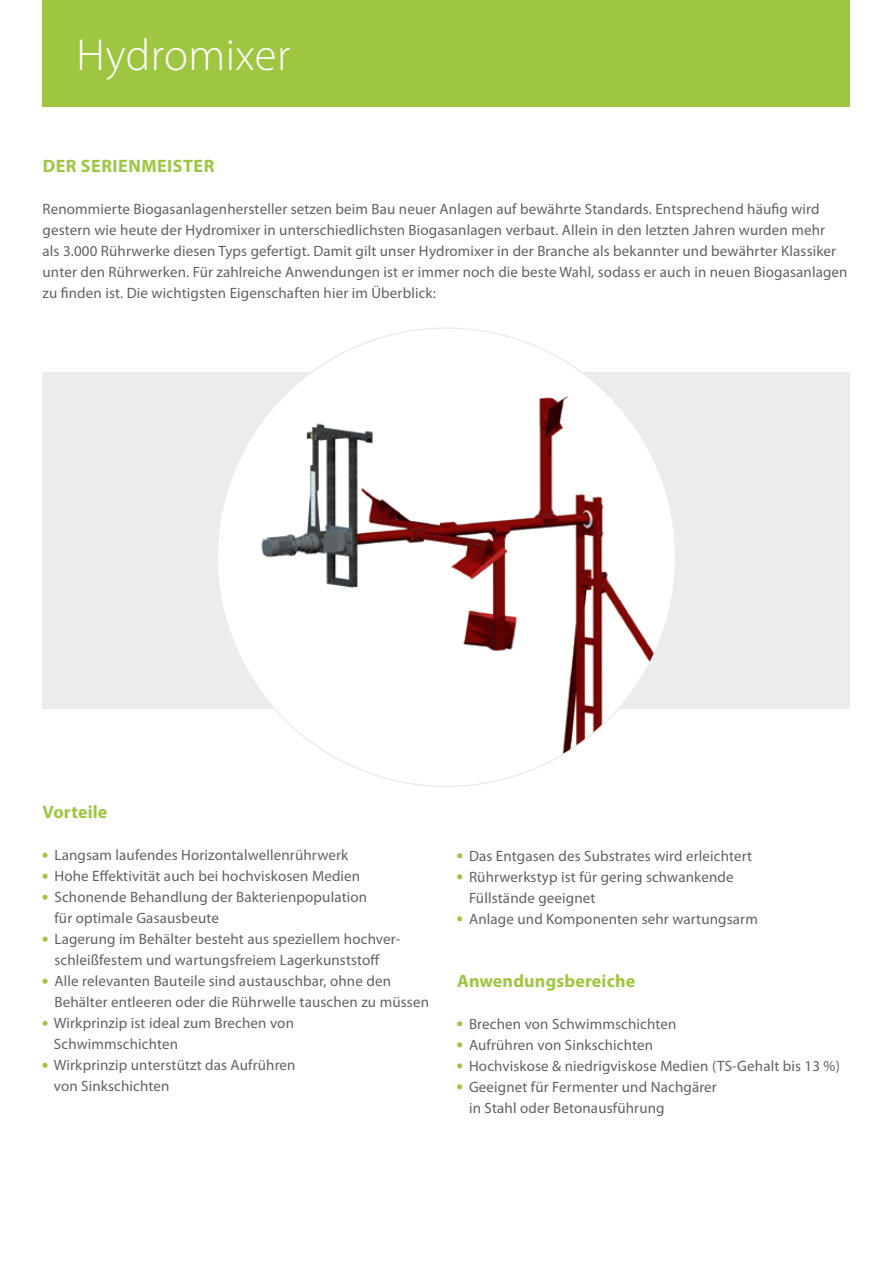
<style>
.page{position:relative;width:893px;height:1263px;background:#fff}
.page>*{position:absolute;margin:0;border:0;box-sizing:border-box;transform-origin:0 0}
.t1{font:300 45px "Myriad Pro";letter-spacing:.01em;color:#fff}
.t2{font:700 18px "Myriad Pro";letter-spacing:.01em;color:#9ec641}
.t3{font:700 18px "Myriad Pro";letter-spacing:.03em;color:#9ec641}
.t4{font:15px/21px "Myriad Pro";letter-spacing:.01em;color:#626261}
</style>
<div class="page">
<div style="left:43px;top:0;width:807px;height:106px;background:#9ec641"></div>
<div style="left:43px;top:372px;width:807px;height:336px;background:#ececec"></div>
<div style="left:217px;top:328px;width:459px;height:458px;background:#fff;border-radius:50%"></div>
<img style="left:242px;top:386px;width:434px;height:400px">
<svg style="left:43px;top:853px;width:5px;height:5px"></svg>
<svg style="left:43px;top:874px;width:5px;height:5px"></svg>
<svg style="left:43px;top:895px;width:5px;height:5px"></svg>
<svg style="left:43px;top:937px;width:5px;height:5px"></svg>
<svg style="left:43px;top:979px;width:5px;height:5px"></svg>
<svg style="left:43px;top:1021px;width:5px;height:5px"></svg>
<svg style="left:43px;top:1063px;width:5px;height:5px"></svg>
<svg style="left:457px;top:853px;width:5px;height:5px"></svg>
<svg style="left:457px;top:874px;width:5px;height:5px"></svg>
<svg style="left:457px;top:916px;width:5px;height:5px"></svg>
<svg style="left:457px;top:1021px;width:5px;height:5px"></svg>
<svg style="left:457px;top:1042px;width:5px;height:5px"></svg>
<svg style="left:457px;top:1063px;width:5px;height:5px"></svg>
<svg style="left:457px;top:1084px;width:5px;height:5px"></svg>
<h1 class="t1" style="left:77px;top:30px;width:215px">Hydromixer</h1>
<p class="t3" style="left:43px;top:156px;width:173px">DER SERIENMEISTER</p>
<p class="t4" style="left:43px;top:198px;width:807px">Renommierte Biogasanlagenhersteller setzen beim Bau neuer Anlagen auf bewährte Standards. Entsprechend häufig wird gestern wie heute der Hydromixer in unterschiedlichsten Biogasanlagen verbaut. Allein in den letzten Jahren wurden mehr<br>als 3.000 Rührwerke diesen Typs gefertigt. Damit gilt unser Hydromixer in der Branche als bekannter und bewährter Klassiker unter den Rührwerken. Für zahlreiche Anwendungen ist er immer noch die beste Wahl, sodass er auch in neuen Biogasanlagen zu finden ist. Die wichtigsten Eigenschaften hier im Überblick:</p>
<p class="t2" style="left:43px;top:802px;width:66px">Vorteile</p>
<p class="t4" style="left:54px;top:845px;width:377px">Langsam laufendes Horizontalwellenrührwerk<br>Hohe Effektivität auch bei hochviskosen Medien Schonende Behandlung der Bakterienpopulation<br>für optimale Gasausbeute<br>Lagerung im Behälter besteht aus speziellem hochver&shy;schleißfestem und wartungsfreiem Lagerkunststoff<br>Alle relevanten Bauteile sind austauschbar, ohne den Behälter entleeren oder die Rührwelle tauschen zu müssen Wirkprinzip ist ideal zum Brechen von<br>Schwimmschichten<br>Wirkprinzip unterstützt das Aufrühren<br>von Sinkschichten</p>
<p class="t4" style="left:469px;top:845px;width:290px">Das Entgasen des Substrates wird erleichtert Rührwerkstyp ist für gering schwankende Füllstände geeignet<br>Anlage und Komponenten sehr wartungsarm</p>
<p class="t2" style="left:457px;top:970px;width:180px">Anwendungsbereiche</p>
<p class="t4" style="left:469px;top:1013px;width:372px">Brechen von Schwimmschichten<br>Aufrühren von Sinkschichten<br>Hochviskose &amp; niedrigviskose Medien (TS-Gehalt bis 13 %)<br>Geeignet für Fermenter und Nachgärer<br>in Stahl oder Betonausführung</p>
</div>
